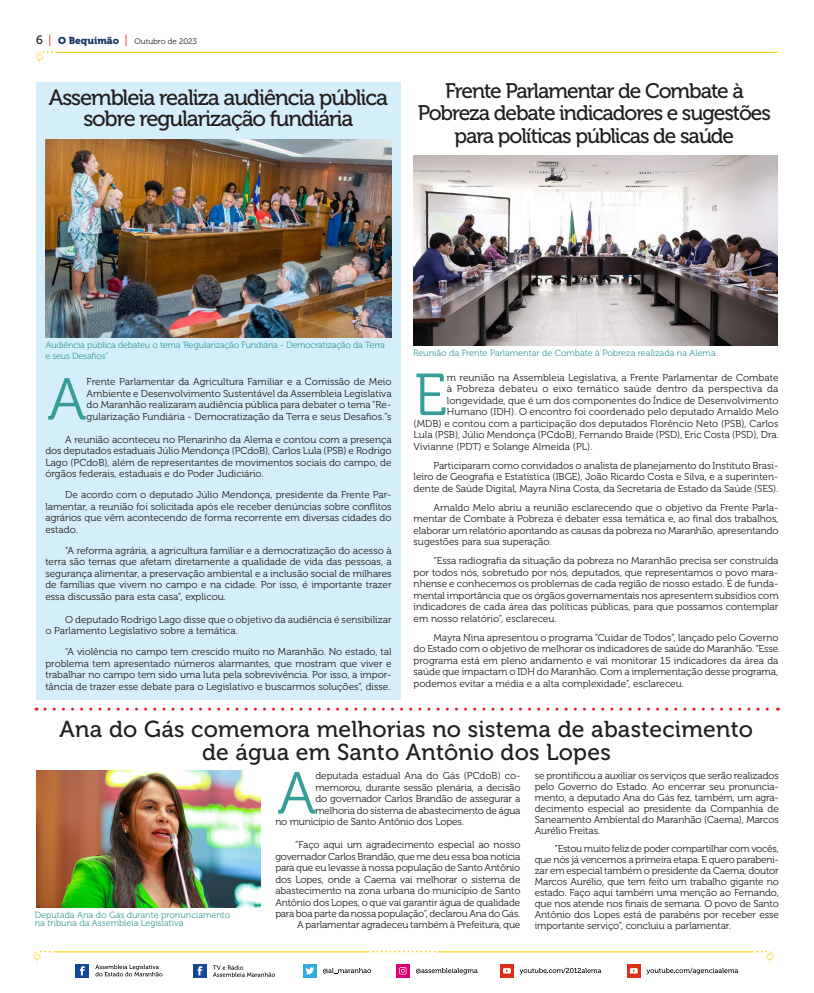
<style>
.page{position:relative;width:814px;height:993px;background:#fff}
.page>*{position:absolute;margin:0;border:0;box-sizing:border-box;transform-origin:0 0}
.Estilo_de_parágrafo{font:59.1px "Museo 300";color:#389d99}
.No_Spacing{font:23px "Museo 500";letter-spacing:.01em;color:#231f20}
.No_Spacing-2{font:22px/20.4px "Museo 500";letter-spacing:-.05em;color:#231f20;text-align:center}
.No_Spacing-3{font:21px/22.4px "Museo 500";letter-spacing:-.05em;color:#231f20;text-align:center}
.Parágrafo_com_entrad{font:10px/11.5px "Museo 300";color:#231f20;text-align:justify}
.Estilo_de_parágrafo-2{font:10px/11.5px "Museo 300";letter-spacing:.005em;color:#231f20;text-align:justify}
.Estilo_de_parágrafo-3{font:10px "Museo 300";letter-spacing:-.015em;color:#231f20}
.No_Spacing-4{font:9px/10.8px "Museo 300";letter-spacing:-.005em;color:#389d99}
.t1{font:8px "Museo 300";color:#231f20}
.s1{font-family:"Museo 500";font-size:12px}
.s2{font-size:12px;color:#ee1d23}
.s3{font-family:"Museo 900";font-size:10px;color:#153763}
</style>
<div class="page">
<hr style="left:53px;top:951px;width:317px;height:1px;background:#fc0">
<svg style="left:34px;top:950px;width:17px;height:11px"></svg>
<svg style="left:372px;top:950px;width:63px;height:2px"></svg>
<hr style="left:437px;top:951px;width:316px;height:1px;background:#fc0">
<svg style="left:756px;top:950px;width:17px;height:11px"></svg>
<svg style="left:627px;top:964px;width:13px;height:13px"></svg>
<svg style="left:630px;top:967px;width:7px;height:6px"></svg>
<svg style="left:646px;top:967px;width:92px;height:7px"></svg>
<div style="left:500px;top:963px;width:13px;height:14px;background:#dc2e15"></div>
<svg style="left:503px;top:968px;width:8px;height:5px"></svg>
<svg style="left:519px;top:967px;width:82px;height:7px"></svg>
<svg style="left:396px;top:964px;width:13px;height:13px"></svg>
<svg style="left:399px;top:966px;width:7px;height:8px"></svg>
<svg style="left:416px;top:968px;width:61px;height:6px"></svg>
<div style="left:303px;top:963px;width:13px;height:14px;background:#33abe2"></div>
<svg style="left:305px;top:967px;width:9px;height:7px"></svg>
<svg style="left:323px;top:968px;width:48px;height:5px"></svg>
<div style="left:193px;top:963px;width:13px;height:14px;background:#144896"></div>
<svg style="left:197px;top:966px;width:5px;height:9px"></svg>
<svg style="left:213px;top:965px;width:62px;height:11px"></svg>
<div style="left:76px;top:963px;width:13px;height:14px;background:#144896"></div>
<svg style="left:80px;top:966px;width:5px;height:9px"></svg>
<svg style="left:95px;top:964px;width:67px;height:12px"></svg>
<hr style="left:56px;top:52px;width:721px;height:1px;background:#fc0">
<svg style="left:36px;top:51px;width:17px;height:11px"></svg>
<div style="left:36px;top:82px;width:365px;height:617px;background:#d4effb"></div>
<img style="left:413px;top:155px;width:364px;height:190px">
<svg style="left:45px;top:707px;width:733px;height:3px"></svg>
<img style="left:36px;top:770px;width:224px;height:137px">
<img style="left:45px;top:139px;width:346px;height:198px">
<p class="t1" style="left:36px;top:37px;width:162px"><span class="s1">6</span> <span class="s2">|</span> <span class="s3">O Bequimão</span> <span class="s2">|</span> Outubro de 2023</p>
<p class="No_Spacing-2" style="left:49px;top:88px;width:341px">Assembleia realiza audiência pública sobre regularização fundiária</p>
<p class="No_Spacing-3" style="left:418px;top:80px;width:355px">Frente Parlamentar de Combate à<br>Pobreza debate indicadores e sugestões para políticas públicas de saúde</p>
<p class="No_Spacing-4" style="left:45px;top:340px;width:341px">Audiência pública debateu o tema ‘Regularização Fundiária - Democratização da Terra e seus Desafios”</p>
<p class="Estilo_de_parágrafo" style="left:47px;top:367px;width:40px">A</p>
<p class="Estilo_de_parágrafo-2" style="left:87px;top:376px;width:306px">Frente Parlamentar da Agricultura Familiar e a Comissão de Meio Ambiente e Desenvolvimento Sustentável da Assembleia Legislativa do Maranhão realizaram audiência pública para debater o tema “Re&shy;gularização Fundiária - Democratização da Terra e seus Desafios.”s</p>
<p class="Parágrafo_com_entrad" style="left:45px;top:433px;width:348px;text-indent:20px">A reunião aconteceu no Plenarinho da Alema e contou com a presença dos deputados estaduais Júlio Mendonça (PCdoB), Carlos Lula (PSB) e Rodrigo Lago (PCdoB), além de representantes de movimentos sociais do campo, de órgãos federais, estaduais e do Poder Judiciário.</p>
<p class="Parágrafo_com_entrad" style="left:45px;top:489px;width:348px;text-indent:20px">De acordo com o deputado Júlio Mendonça, presidente da Frente Par&shy;lamentar, a reunião foi solicitada após ele receber denúncias sobre conflitos agrários que vêm acontecendo de forma recorrente em diversas cidades do estado.</p>
<p class="Parágrafo_com_entrad" style="left:45px;top:544px;width:348px;text-indent:20px">“A reforma agrária, a agricultura familiar e a democratização do acesso à terra são temas que afetam diretamente a qualidade de vida das pessoas, a segurança alimentar, a preservação ambiental e a inclusão social de milhares de famílias que vivem no campo e na cidade. Por isso, é importante trazer essa discussão para esta casa”, explicou.</p>
<p class="Parágrafo_com_entrad" style="left:45px;top:613px;width:348px;text-indent:20px">O deputado Rodrigo Lago disse que o objetivo da audiência é sensibilizar o Parlamento Legislativo sobre a temática.</p>
<p class="Parágrafo_com_entrad" style="left:45px;top:646px;width:348px;text-indent:20px">“A violência no campo tem crescido muito no Maranhão. No estado, tal problema tem apresentado números alarmantes, que mostram que viver e trabalhar no campo tem sido uma luta pela sobrevivência. Por isso, a impor&shy;tância de trazer esse debate para o Legislativo e buscarmos soluções”, disse.</p>
<p class="No_Spacing-4" style="left:413px;top:347px;width:304px">Reunião da Frente Parlamentar de Combate à Pobreza realizada na Alema</p>
<p class="Estilo_de_parágrafo" style="left:414px;top:363px;width:34px">E</p>
<p class="Estilo_de_parágrafo-2" style="left:447px;top:371px;width:333px">m reunião na Assembleia Legislativa, a Frente Parlamentar de Combate</p>
<p class="Estilo_de_parágrafo-2" style="left:447px;top:383px;width:333px">à Pobreza debateu o eixo temático saúde dentro da perspectiva da</p>
<p class="Estilo_de_parágrafo-2" style="left:447px;top:394px;width:333px">longevidade, que é um dos componentes do Índice de Desenvolvimento</p>
<p class="Estilo_de_parágrafo-2" style="left:447px;top:406px;width:333px">Humano (IDH). O encontro foi coordenado pelo deputado Arnaldo Melo</p>
<p class="Estilo_de_parágrafo-2" style="left:413px;top:417px;width:366px">(MDB) e contou com a participação dos deputados Florêncio Neto (PSB), Carlos</p>
<p class="Estilo_de_parágrafo-2" style="left:413px;top:429px;width:367px">Lula (PSB), Júlio Mendonça (PCdoB), Fernando Braide (PSD), Eric Costa (PSD), Dra.</p>
<p class="Estilo_de_parágrafo-2" style="left:413px;top:440px;width:180px">Vivianne (PDT) e Solange Almeida (PL).</p>
<p class="Parágrafo_com_entrad" style="left:413px;top:459px;width:366px;text-indent:20px">Participaram como convidados o analista de planejamento do Instituto Brasi&shy;leiro de Geografia e Estatística (IBGE), João Ricardo Costa e Silva, e a superinten&shy;dente de Saúde Digital, Mayra Nina Costa, da Secretaria de Estado da Saúde (SES).</p>
<p class="Parágrafo_com_entrad" style="left:413px;top:501px;width:366px;text-indent:20px">Arnaldo Melo abriu a reunião esclarecendo que o objetivo da Frente Parla&shy;mentar de Combate à Pobreza é debater essa temática e, ao final dos trabalhos, elaborar um relatório apontando as causas da pobreza no Maranhão, apresentando sugestões para sua superação.</p>
<p class="Parágrafo_com_entrad" style="left:413px;top:555px;width:366px;text-indent:20px">“Essa radiografia da situação da pobreza no Maranhão precisa ser construída por todos nós, sobretudo por nós, deputados, que representamos o povo mara&shy;nhense e conhecemos os problemas de cada região de nosso estado. É de funda&shy;mental importância que os órgãos governamentais nos apresentem subsídios com indicadores de cada área das políticas públicas, para que possamos contemplar em nosso relatório”, esclareceu.</p>
<p class="Parágrafo_com_entrad" style="left:413px;top:631px;width:366px;text-indent:20px">Mayra Nina apresentou o programa “Cuidar de Todos”, lançado pelo Governo do Estado com o objetivo de melhorar os indicadores de saúde do Maranhão. “Esse programa está em pleno andamento e vai monitorar 15 indicadores da área da saúde que impactam o IDH do Maranhão. Com a implementação desse programa, podemos evitar a média e a alta complexidade”, esclareceu.</p>
<p class="No_Spacing" style="left:60px;top:716px;width:695px">Ana do Gás comemora melhorias no sistema de abastecimento</p>
<p class="No_Spacing" style="left:202px;top:739px;width:410px">de água em Santo Antônio dos Lopes</p>
<p class="No_Spacing-4" style="left:35px;top:909px;width:197px">Deputada Ana do Gás durante pronunciamento</p>
<p class="No_Spacing-4" style="left:35px;top:917px;width:150px">na tribuna da Assembleia Legislativa</p>
<p class="Estilo_de_parágrafo" style="left:277px;top:761px;width:40px">A</p>
<p class="Estilo_de_parágrafo-2" style="left:315px;top:769px;width:206px">deputada estadual Ana do Gás (PCdoB) co-</p>
<p class="Estilo_de_parágrafo-3" style="left:315px;top:781px;width:206px">memorou, durante sessão plenária, a decisão</p>
<p class="Estilo_de_parágrafo-3" style="left:315px;top:793px;width:206px">do governador Carlos Brandão de assegurar a</p>
<p class="Estilo_de_parágrafo-3" style="left:315px;top:804px;width:207px">melhoria do sistema de abastecimento de água</p>
<p class="Estilo_de_parágrafo-3" style="left:275px;top:816px;width:190px">no município de Santo Antônio dos Lopes.</p>
<p class="Parágrafo_com_entrad" style="left:275px;top:838px;width:247px;text-indent:20px">“Faço aqui um agradecimento especial ao nosso governador Carlos Brandão, que me deu essa boa notícia para que eu levasse à nossa população de Santo Antônio dos Lopes, onde a Caema vai melhorar o sistema de abastecimento na zona urbana do município de Santo Antônio dos Lopes, o que vai garantir água de qualidade para boa parte da nossa população”, declarou Ana do Gás.</p>
<p class="Parágrafo_com_entrad" style="left:297px;top:918px;width:225px">A parlamentar agradeceu também à Prefeitura, que</p>
<p class="Parágrafo_com_entrad" style="left:534px;top:770px;width:245px;line-height:11px">se prontificou a auxiliar os serviços que serão realizados pelo Governo do Estado. Ao encerrar seu pronuncia&shy;mento, a deputado Ana do Gás fez, também, um agra&shy;decimento especial ao presidente da Companhia de Saneamento Ambiental do Maranhão (Caema), Marcos Aurélio Freitas.</p>
<p class="Parágrafo_com_entrad" style="left:534px;top:843px;width:246px;line-height:11px;text-indent:20px">“Estou muito feliz de poder compartilhar com vocês, que nós já vencemos a primeira etapa. E quero parabeni&shy;zar em especial também o presidente da Caema, doutor Marcos Aurélio, que tem feito um trabalho gigante no estado. Faço aqui também uma menção ao Fernando, que nos atende nos finais de semana. O povo de Santo Antônio dos Lopes está de parabéns por receber esse importante serviço”, concluiu a parlamentar.</p>
</div>
